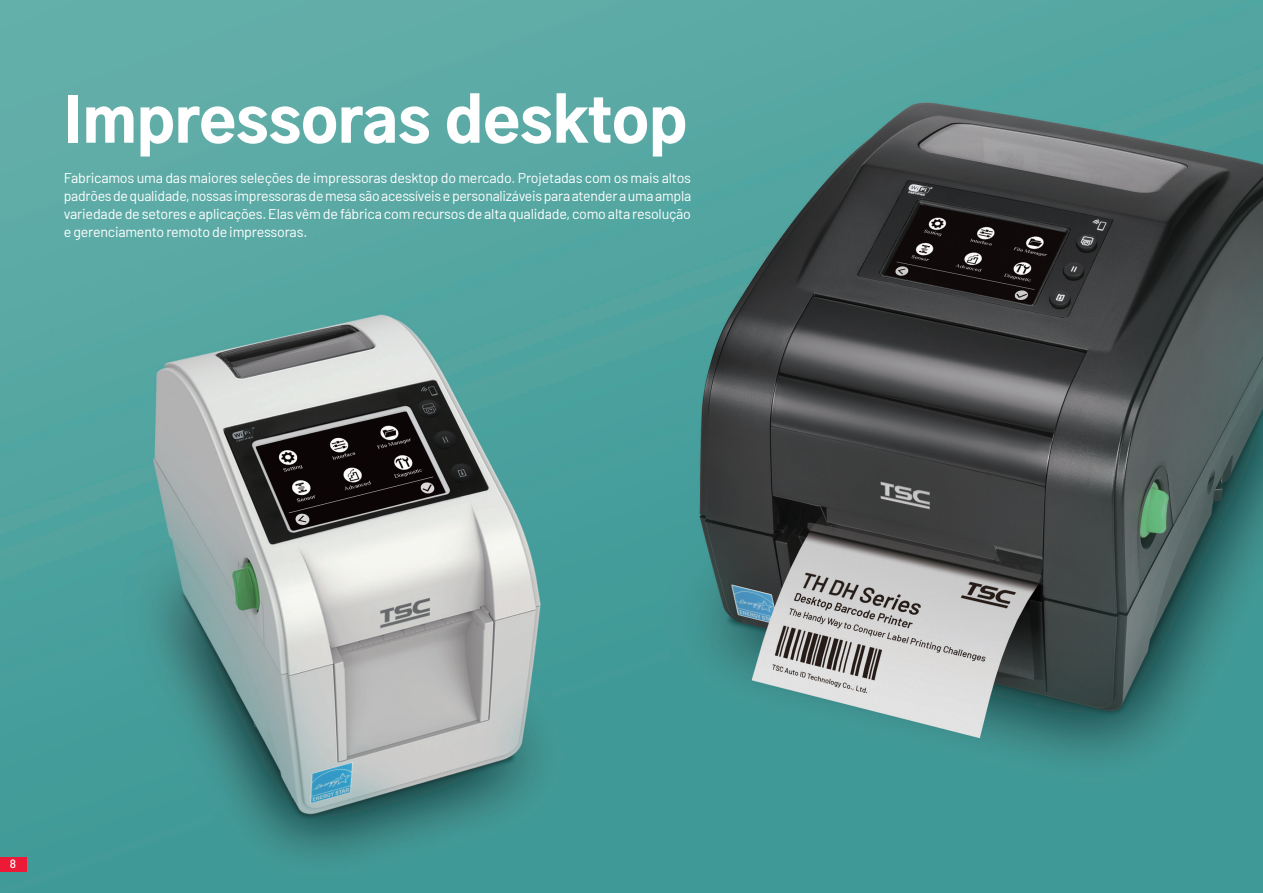
<style>
.page{position:relative;width:1263px;height:893px;background:#fff}
.page>*{position:absolute;margin:0;border:0;box-sizing:border-box;transform-origin:0 0}
.t1{font:900 60px "Gothic A1";color:#fff}
.content2{font:14.25px/18px "Barlow";letter-spacing:-.015em;color:#fff;text-align:justify}
.t2{font:500 12px "Barlow";color:#fff}
</style>
<div class="page">
<img style="left:0;top:0;width:1263px;height:893px">
<div style="left:0;top:857px;width:26px;height:15px;background:#ed1a37"></div>
<h1 class="t1" style="left:64px;top:70px;width:625px">Impressoras desktop</h1>
<p class="content2" style="left:64px;top:168px;width:629px">Fabricamos uma das maiores seleções de impressoras desktop do mercado. Projetadas com os mais altos padrões de qualidade, nossas impressoras de mesa são acessíveis e personalizáveis para atender a uma ampla variedade de setores e aplicações. Elas vêm de fábrica com recursos de alta qualidade, como alta resolução e gerenciamento remoto de impressoras.</p>
<p class="t2" style="left:10px;top:855px;width:8px">8</p>
</div>
